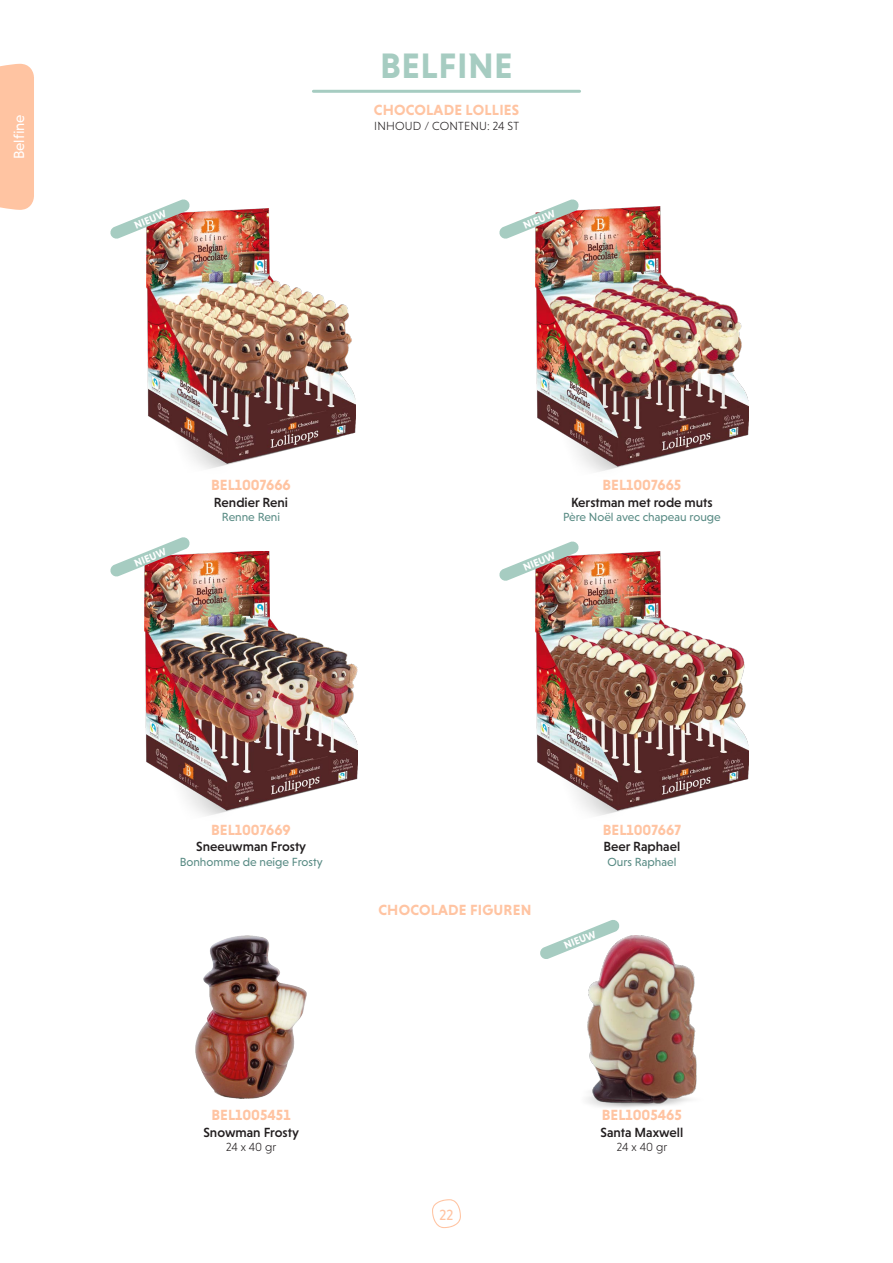
<style>
.page{position:relative;width:893px;height:1263px;background:#fff}
.page>*{position:absolute;margin:0;border:0;box-sizing:border-box;transform-origin:0 0}
.Titel{font:700 36px "Niveau Grotesk";letter-spacing:.015em;color:#a6ccc1}
.t1{font:15px "Niveau Grotesk Bold Small Caps";color:#ffc4a2}
.Subtitel_Roze{font:700 15px "Niveau Grotesk";letter-spacing:.015em;color:#ffc4a2}
.t2{font:15px "Niveau Grotesk";color:#fff}
.t3{font:15px "Niveau Grotesk";color:#ffc4a2}
.t4{font:500 13.5px "Niveau Grotesk";color:#231f20}
.t5{font:12px "Niveau Grotesk";color:#578a83}
.Subtitel_Roze-2{font:300 12px "Niveau Grotesk";letter-spacing:.015em;color:#231f20}
.NIEUW{font:700 10.5px "Niveau Grotesk";color:#fff}
</style>
<div class="page">
<div style="left:0;top:64px;width:34px;height:146px;background:#ffc4a2"></div>
<svg style="left:432px;top:1199px;width:29px;height:29px"></svg>
<hr style="left:313px;top:90px;width:267px;height:3px;background:#a6ccc1">
<img style="left:144px;top:551px;width:214px;height:265px">
<img style="left:535px;top:551px;width:213px;height:265px">
<img style="left:586px;top:935px;width:111px;height:173px">
<img style="left:195px;top:935px;width:112px;height:164px">
<img style="left:146px;top:208px;width:210px;height:261px">
<img style="left:535px;top:207px;width:213px;height:265px">
<img style="left:110px;top:199px;width:80px;height:40px">
<img style="left:499px;top:199px;width:80px;height:40px">
<img style="left:110px;top:537px;width:80px;height:40px">
<img style="left:499px;top:541px;width:80px;height:40px">
<svg style="left:540px;top:920px;width:80px;height:40px"></svg>
<p class="t2" style="left:11px;top:159px;width:46px;rotate:-90deg">Belfine</p>
<p class="Titel" style="left:380px;top:45px;width:134px">BELFINE</p>
<p class="Subtitel_Roze" style="left:374px;top:102px;width:147px">CHOCOLADE LOLLIES</p>
<p class="Subtitel_Roze-2" style="left:374px;top:119px;width:146px">INHOUD / CONTENU: 24 ST</p>
<p class="NIEUW" style="left:132px;top:220px;width:35px;rotate:-22deg">NIEUW</p>
<p class="NIEUW" style="left:521px;top:220px;width:35px;rotate:-22deg">NIEUW</p>
<p class="t1" style="left:211px;top:477px;width:81px">BEL1007666</p>
<p class="t4" style="left:214px;top:494px;width:76px">Rendier Reni</p>
<p class="t5" style="left:222px;top:510px;width:60px">Renne Reni</p>
<p class="t1" style="left:602px;top:477px;width:80px">BEL1007665</p>
<p class="t4" style="left:571px;top:494px;width:143px">Kerstman met rode muts</p>
<p class="t5" style="left:563px;top:510px;width:159px">Père Noël avec chapeau rouge</p>
<p class="NIEUW" style="left:132px;top:558px;width:35px;rotate:-22deg">NIEUW</p>
<p class="NIEUW" style="left:521px;top:562px;width:35px;rotate:-22deg">NIEUW</p>
<p class="t1" style="left:211px;top:821px;width:81px">BEL1007669</p>
<p class="t4" style="left:196px;top:839px;width:111px">Sneeuwman Frosty</p>
<p class="t5" style="left:180px;top:855px;width:144px">Bonhomme de neige Frosty</p>
<p class="Subtitel_Roze" style="left:378px;top:901px;width:155px">CHOCOLADE FIGUREN</p>
<p class="t1" style="left:603px;top:821px;width:79px">BEL1007667</p>
<p class="t4" style="left:604px;top:839px;width:78px">Beer Raphael</p>
<p class="t5" style="left:607px;top:855px;width:70px">Ours Raphael</p>
<p class="t1" style="left:212px;top:1107px;width:80px">BEL1005451</p>
<p class="t4" style="left:203px;top:1124px;width:97px">Snowman Frosty</p>
<p class="Subtitel_Roze-2" style="left:226px;top:1140px;width:52px">24 x 40 gr</p>
<p class="t3" style="left:440px;top:1206px;width:15px">22</p>
<p class="NIEUW" style="left:562px;top:940px;width:35px;rotate:-22deg">NIEUW</p>
<p class="t1" style="left:602px;top:1107px;width:82px">BEL1005465</p>
<p class="t4" style="left:600px;top:1124px;width:84px">Santa Maxwell</p>
<p class="Subtitel_Roze-2" style="left:617px;top:1140px;width:52px">24 x 40 gr</p>
</div>
